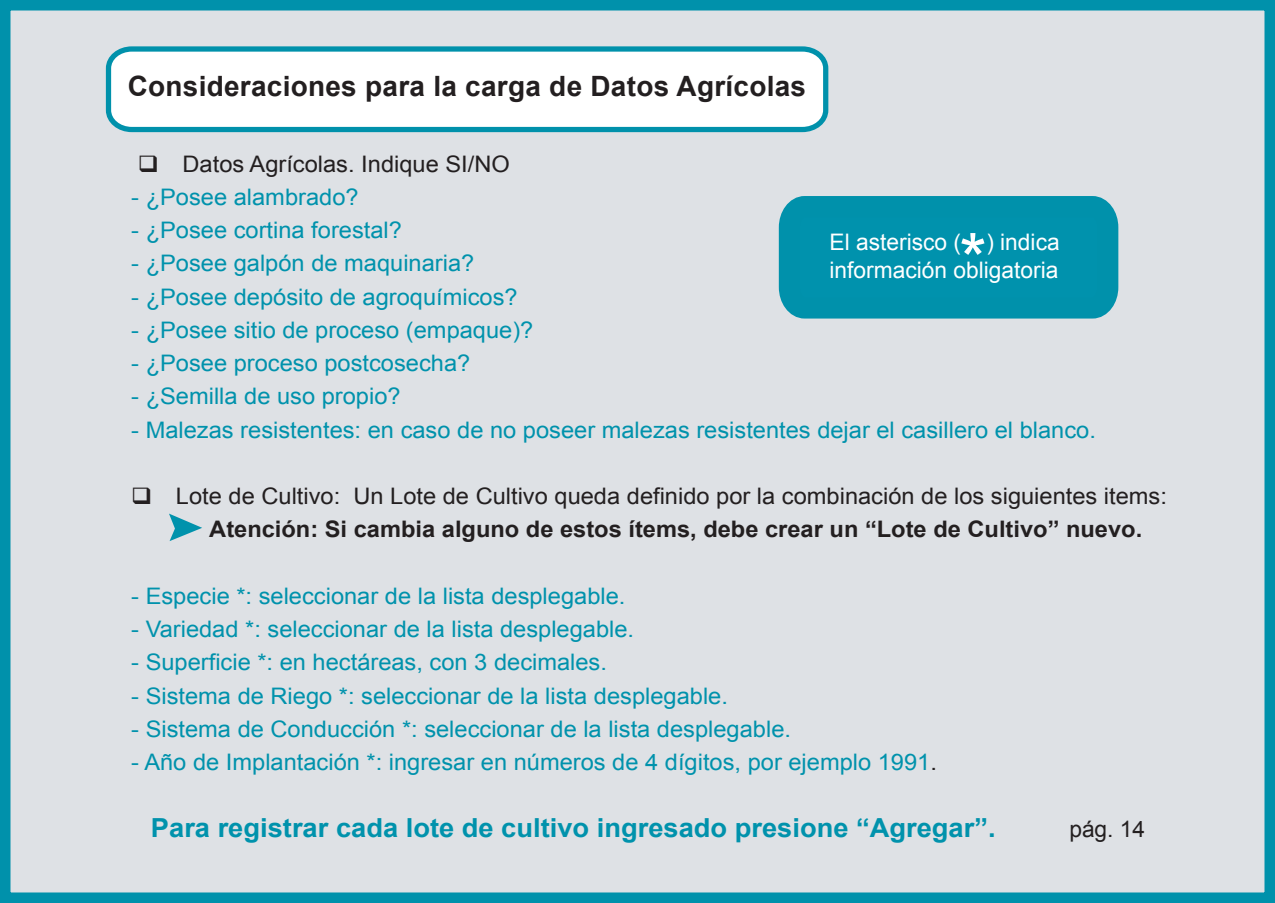
<style>
.page{position:relative;width:1275px;height:903px;background:#dee1e5}
.page>*{position:absolute;margin:0;border:0;box-sizing:border-box;transform-origin:0 0}
.t1{font:71.75px "Arial";color:#fff}
.t2{font:700 28px "Arial";letter-spacing:.01em;color:#231f20}
.t3{font:700 26.25px "Arial";color:#0092ac;scale:1.04 1}
.t4{font:22.75px "Arial";color:#0092ac;scale:1.04 1}
.t5{font:22.75px "Arial";color:#231f20;scale:1.04 1}
.t6{font:700 22.75px "Arial";color:#231f20;scale:1.04 1}
.t7{font:22.75px/27.3px "Arial";color:#fff}
.t8{font:22.75px "Arial";color:#231f20}
.s1{color:#231f20}
</style>
<div class="page">
<svg style="left:103px;top:44px;width:728px;height:91px"></svg>
<svg style="left:169px;top:514px;width:33px;height:27px"></svg>
<svg style="left:768px;top:185px;width:361px;height:144px;background:#2fa2b8"></svg>
<svg style="left:140px;top:155px;width:43px;height:17px"></svg>
<svg style="left:133px;top:487px;width:43px;height:18px"></svg>
<p class="t2" style="left:128px;top:68px;width:680px">Consideraciones para la carga de Datos Agrícolas</p>
<p class="t5" style="left:183px;top:149px;width:316px">Datos Agrícolas. Indique SI/NO</p>
<p class="t4" style="left:131px;top:182px;width:220px">- ¿Posee alambrado?</p>
<p class="t4" style="left:131px;top:215px;width:262px">- ¿Posee cortina forestal?</p>
<p class="t4" style="left:131px;top:248px;width:331px">- ¿Posee galpón de maquinaria?</p>
<p class="t4" style="left:131px;top:282px;width:373px">- ¿Posee depósito de agroquímicos?</p>
<p class="t4" style="left:131px;top:315px;width:388px">- ¿Posee sitio de proceso (empaque)?</p>
<p class="t4" style="left:131px;top:348px;width:328px">- ¿Posee proceso postcosecha?</p>
<p class="t4" style="left:131px;top:381px;width:261px">- ¿Semilla de uso propio?</p>
<p class="t4" style="left:131px;top:415px;width:929px">- Malezas resistentes: en caso de no poseer malezas resistentes dejar el casillero el blanco.</p>
<h1 class="t1" style="left:959px;top:213px;width:29px">*</h1>
<p class="t7" style="left:830px;top:229px;width:232px">El asterisco ( ) indica información obligatoria</p>
<p class="t5" style="left:176px;top:481px;width:954px">Lote de Cultivo: Un Lote de Cultivo queda definido por la combinación de los siguientes items:</p>
<p class="t6" style="left:209px;top:514px;width:899px">Atención: Si cambia alguno de estos ítems, debe crear un “Lote de Cultivo” nuevo.</p>
<p class="t4" style="left:131px;top:581px;width:477px">- Especie *: seleccionar de la lista desplegable.</p>
<p class="t4" style="left:131px;top:614px;width:485px">- Variedad *: seleccionar de la lista desplegable.</p>
<p class="t4" style="left:131px;top:647px;width:459px">- Superficie *: en hectáreas, con 3 decimales.</p>
<p class="t4" style="left:131px;top:681px;width:575px">- Sistema de Riego *: seleccionar de la lista desplegable.</p>
<p class="t4" style="left:131px;top:714px;width:636px">- Sistema de Conducción *: seleccionar de la lista desplegable.</p>
<p class="t4" style="left:131px;top:747px;width:776px">- Año de Implantación *: ingresar en números de 4 dígitos, por ejemplo 1991<span class="s1">.</span></p>
<p class="t3" style="left:151px;top:810px;width:814px">Para registrar cada lote de cultivo ingresado presione “Agregar”.</p>
<p class="t8" style="left:1069px;top:814px;width:77px">pág. 14</p>
</div>
